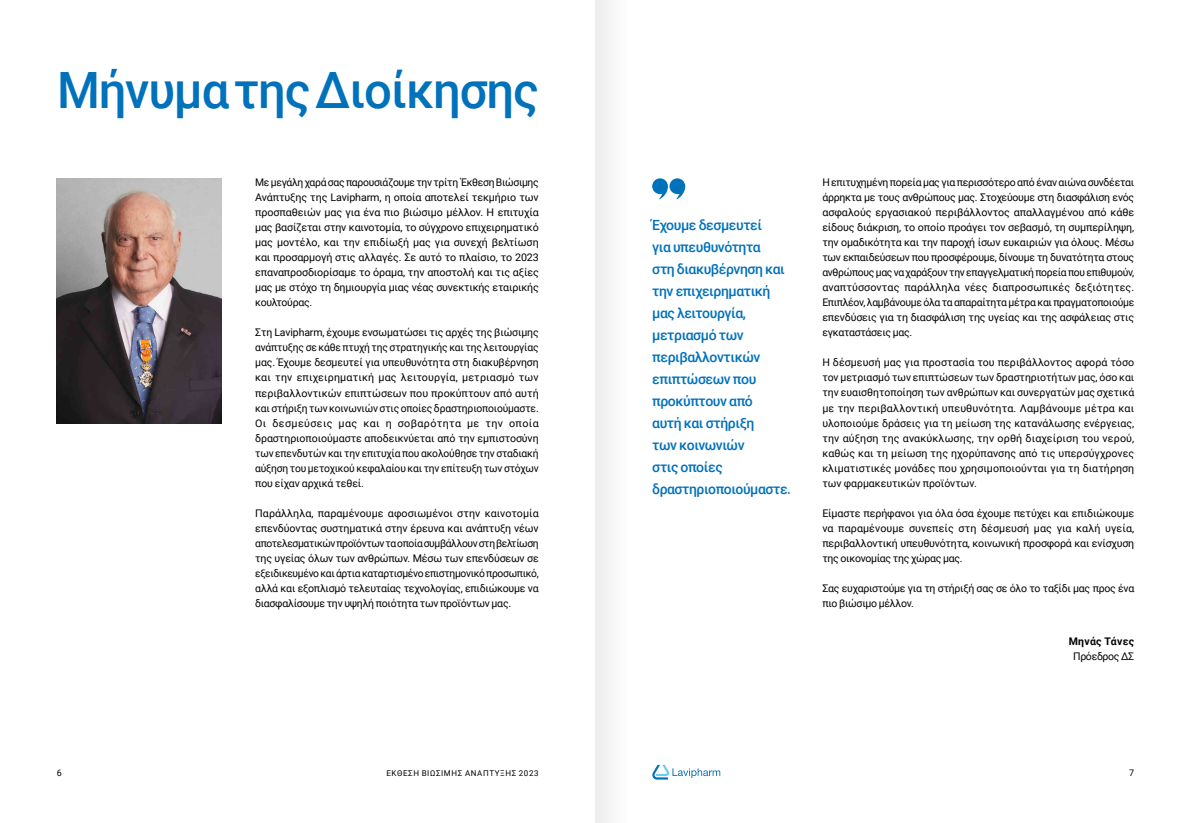
<style>
.page{position:relative;width:1191px;height:823px;background:#fff}
.page>*{position:absolute;margin:0;border:0;box-sizing:border-box;transform-origin:0 0}
.t1{font:500 50px "Roboto";letter-spacing:-.025em;color:#0071bb}
.t2{font:500 14px/22px "Roboto";letter-spacing:-.03em;color:#0071bb}
.t3{font:10.5px/15px "Roboto";letter-spacing:-.02em;color:#000;text-align:justify}
.t4{font:700 10.5px "Roboto";letter-spacing:.03em;color:#000}
.t5{font:9px "Roboto";color:#000}
.t6{font:8px "Roboto";letter-spacing:.075em;color:#000}
</style>
<div class="page">
<svg style="left:652px;top:764px;width:68px;height:15px"></svg>
<img style="left:57px;top:178px;width:165px;height:245px">
<svg style="left:652px;top:178px;width:33px;height:21px"></svg>
<div style="left:595px;top:0;width:43px;height:822px;background:#f8f8f8"></div>
<h1 class="t1" style="left:57px;top:56px;width:483px">Μήνυμα της Διοίκησης</h1>
<p class="t3" style="left:255px;top:174px;width:285px">Με μεγάλη χαρά σας παρουσιάζουμε την τρίτη Έκθεση Βιώσιμης Ανάπτυξης της Lavipharm, η οποία αποτελεί τεκμήριο των προσπαθειών μας για ένα πιο βιώσιμο μέλλον. Η επιτυχία μας βασίζεται στην καινοτομία, το σύγχρονο επιχειρηματικό μας μοντέλο, και την επιδίωξή μας για συνεχή βελτίωση και προσαρμογή στις αλλαγές. Σε αυτό το πλαίσιο, το 2023 επαναπροσδιορίσαμε το όραμα, την αποστολή και τις αξίες μας με στόχο τη δημιουργία μιας νέας συνεκτικής εταιρικής κουλτούρας.</p>
<p class="t3" style="left:255px;top:324px;width:285px">Στη Lavipharm, έχουμε ενσωματώσει τις αρχές της βιώσιμης ανάπτυξης σε κάθε πτυχή της στρατηγικής και της λειτουργίας μας. Έχουμε δεσμευτεί για υπευθυνότητα στη διακυβέρνηση και την επιχειρηματική μας λειτουργία, μετριασμό των περιβαλλοντικών επιπτώσεων που προκύπτουν από αυτή και στήριξη των κοινωνιών στις οποίες δραστηριοποιούμαστε.<br>Οι δεσμεύσεις μας και η σοβαρότητα με την οποία δραστηριοποιούμαστε αποδεικνύεται από την εμπιστοσύνη των επενδυτών και την επιτυχία που ακολούθησε την σταδιακή αύξηση του μετοχικού κεφαλαίου και την επίτευξη των στόχων που είχαν αρχικά τεθεί.</p>
<p class="t3" style="left:255px;top:504px;width:285px">Παράλληλα, παραμένουμε αφοσιωμένοι στην καινοτομία επενδύοντας συστηματικά στην έρευνα και ανάπτυξη νέων αποτελεσματικών προϊόντων τα οποία συμβάλλουν στη βελτίωση της υγείας όλων των ανθρώπων. Μέσω των επενδύσεων σε εξειδικευμένο και άρτια καταρτισμένο επιστημονικό προσωπικό, αλλά και εξοπλισμό τελευταίας τεχνολογίας, επιδιώκουμε να διασφαλίσουμε την υψηλή ποιότητα των προϊόντων μας.</p>
<h2 class="t2" style="left:652px;top:213px;width:140px">Έχουμε δεσμευτεί<br>για υπευθυνότητα<br>στη διακυβέρνηση και την επιχειρηματική μας λειτουργία, μετριασμό των περιβαλλοντικών επιπτώσεων που προκύπτουν από<br>αυτή και στήριξη<br>των κοινωνιών<br>στις οποίες δραστηριοποιούμαστε.</h2>
<p class="t3" style="left:822px;top:174px;width:313px">Η επιτυχημένη πορεία μας για περισσότερο από έναν αιώνα συνδέεται άρρηκτα με τους ανθρώπους μας. Στοχεύουμε στη διασφάλιση ενός ασφαλούς εργασιακού περιβάλλοντος απαλλαγμένου από κάθε είδους διάκριση, το οποίο προάγει τον σεβασμό, τη συμπερίληψη, την ομαδικότητα και την παροχή ίσων ευκαιριών για όλους. Μέσω των εκπαιδεύσεων που προσφέρουμε, δίνουμε τη δυνατότητα στους ανθρώπους μας να χαράξουν την επαγγελματική πορεία που επιθυμούν, αναπτύσσοντας παράλληλα νέες διαπροσωπικές δεξιότητες.<br>Επιπλέον, λαμβάνουμε όλα τα απαραίτητα μέτρα και πραγματοποιούμε επενδύσεις για τη διασφάλιση της υγείας και της ασφάλειας στις εγκαταστάσεις μας.</p>
<p class="t3" style="left:822px;top:354px;width:313px">Η δέσμευσή μας για προστασία του περιβάλλοντος αφορά τόσο τον μετριασμό των επιπτώσεων των δραστηριοτήτων μας, όσο και την ευαισθητοποίηση των ανθρώπων και συνεργατών μας σχετικά με την περιβαλλοντική υπευθυνότητα. Λαμβάνουμε μέτρα και υλοποιούμε δράσεις για τη μείωση της κατανάλωσης ενέργειας, την αύξηση της ανακύκλωσης, την ορθή διαχείριση του νερού, καθώς και τη μείωση της ηχορύπανσης από τις υπερσύγχρονες κλιματιστικές μονάδες που χρησιμοποιούνται για τη διατήρηση των φαρμακευτικών προϊόντων.</p>
<p class="t3" style="left:822px;top:504px;width:313px">Είμαστε περήφανοι για όλα όσα έχουμε πετύχει και επιδιώκουμε να παραμένουμε συνεπείς στη δέσμευσή μας για καλή υγεία, περιβαλλοντική υπευθυνότητα, κοινωνική προσφορά και ενίσχυση της οικονομίας της χώρας μας.</p>
<p class="t3" style="left:822px;top:579px;width:313px">Σας ευχαριστούμε για τη στήριξή σας σε όλο το ταξίδι μας προς ένα πιο βιώσιμο μέλλον.</p>
<p class="t4" style="left:1068px;top:633px;width:67px">Μηνάς Τάνες</p>
<p class="t3" style="left:1073px;top:647px;width:63px">Πρόεδρος ΔΣ</p>
<p class="t5" style="left:57px;top:766px;width:7px">6</p>
<p class="t6" style="left:386px;top:766px;width:154px">ΈΚΘΕΣΗ ΒΙΏΣΙΜΗΣ ΑΝΆΠΤΥΞΗΣ 2023</p>
<p class="t5" style="left:1129px;top:766px;width:7px">7</p>
</div>
